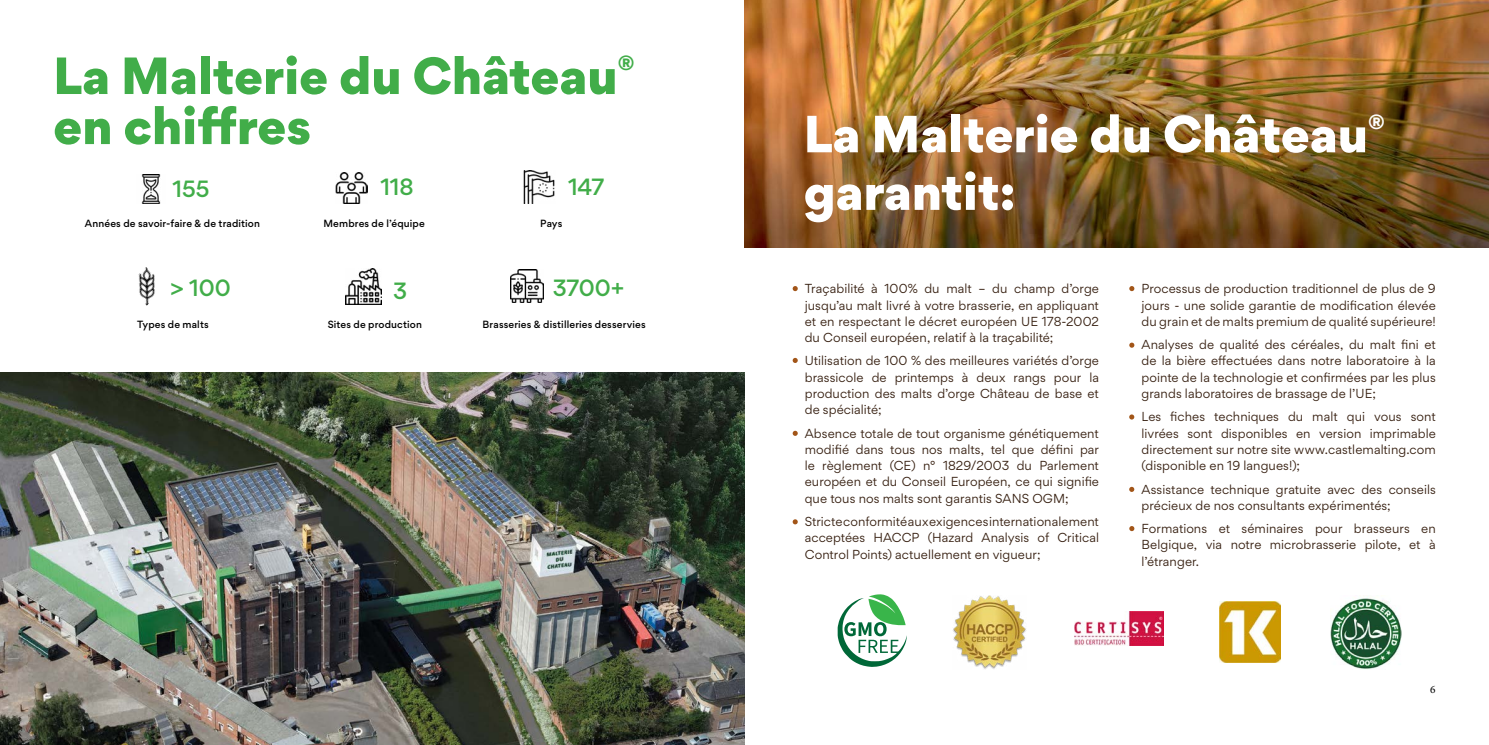
<style>
.page{position:relative;width:1489px;height:745px;background:#fff}
.page>*{position:absolute;margin:0;border:0;box-sizing:border-box;transform-origin:0 0}
.t1{font:900 50px/50px "Gordita";color:#41ad49}
.t2{font:900 50px/57.5px "Gordita";color:#fff}
.t3{font:500 22.5px "Gordita";letter-spacing:-.005em;color:#41ad49}
.t4{font:12.5px/16.2px "Gordita";letter-spacing:.005em;color:#372011;text-align:justify}
.t5{font:11.25px "Minion Pro";color:#000}
.t6{font:500 10px "Gordita";letter-spacing:.015em;color:#000}
</style>
<div class="page">
<img style="left:744px;top:0;width:744px;height:247px">
<img style="left:0;top:372px;width:744px;height:372px">
<img style="left:141px;top:174px;width:20px;height:29px">
<img style="left:336px;top:172px;width:31px;height:32px">
<img style="left:523px;top:170px;width:32px;height:33px">
<img style="left:138px;top:267px;width:17px;height:38px">
<img style="left:346px;top:268px;width:36px;height:36px">
<img style="left:510px;top:269px;width:33px;height:33px">
<svg style="left:792px;top:286px;width:5px;height:5px"></svg>
<svg style="left:792px;top:357px;width:5px;height:6px"></svg>
<svg style="left:1129px;top:342px;width:5px;height:5px"></svg>
<svg style="left:1129px;top:286px;width:5px;height:5px"></svg>
<svg style="left:792px;top:519px;width:5px;height:5px"></svg>
<svg style="left:1129px;top:414px;width:5px;height:5px"></svg>
<svg style="left:1129px;top:486px;width:5px;height:5px"></svg>
<svg style="left:1129px;top:526px;width:5px;height:5px"></svg>
<svg style="left:792px;top:430px;width:5px;height:5px"></svg>
<img style="left:1219px;top:601px;width:61px;height:61px">
<img style="left:1074px;top:611px;width:89px;height:34px">
<img style="left:953px;top:595px;width:73px;height:73px">
<img style="left:1330px;top:595px;width:71px;height:74px">
<svg style="left:837px;top:594px;width:69px;height:72px"></svg>
<h1 class="t1" style="left:53px;top:50px;width:583px">La Malterie du Château<sup>® </sup>en chiffres</h1>
<h2 class="t3" style="left:172px;top:173px;width:38px">155</h2>
<h2 class="t3" style="left:380px;top:171px;width:35px">118</h2>
<h2 class="t3" style="left:568px;top:172px;width:38px">147</h2>
<p class="t6" style="left:85px;top:216px;width:177px">Années de savoir-faire &amp; de tradition</p>
<p class="t6" style="left:323px;top:216px;width:103px">Membres de l’équipe</p>
<p class="t6" style="left:540px;top:216px;width:24px">Pays</p>
<h1 class="t2" style="left:803px;top:104px;width:583px">La Malterie du Château<sup>® </sup>garantit:</h1>
<h2 class="t3" style="left:170px;top:271px;width:63px">&gt; 100</h2>
<h2 class="t3" style="left:393px;top:275px;width:16px">3</h2>
<h2 class="t3" style="left:552px;top:272px;width:73px">3700+</h2>
<p class="t4" style="left:804px;top:280px;width:296px">Traçabilité à 100% du malt – du champ d’orge jusqu’au malt livré à votre brasserie, en appliquant et en respectant le décret européen UE 178-2002 du Conseil européen, relatif à la traçabilité;</p>
<p class="t4" style="left:804px;top:352px;width:296px">Utilisation de 100 % des meilleures variétés d’orge brassicole de printemps à deux rangs pour la production des malts d’orge Château de base et de spécialité;</p>
<p class="t4" style="left:804px;top:424px;width:296px">Absence totale de tout organisme génétiquement modifié dans tous nos malts, tel que défini par le règlement (CE) n° 1829/2003 du Parlement européen et du Conseil Européen, ce qui signifie que tous nos malts sont garantis SANS OGM;</p>
<p class="t4" style="left:804px;top:513px;width:296px">Stricte conformité aux exigences internationalement acceptées HACCP (Hazard Analysis of Critical Control Points) actuellement en vigueur;</p>
<p class="t6" style="left:137px;top:317px;width:73px">Types de malts</p>
<p class="t6" style="left:328px;top:317px;width:96px">Sites de production</p>
<p class="t6" style="left:482px;top:317px;width:165px">Brasseries &amp; distilleries desservies</p>
<p class="t4" style="left:1141px;top:280px;width:296px">Processus de production traditionnel de plus de 9 jours - une solide garantie de modification élevée du grain et de malts premium de qualité supérieure!</p>
<p class="t4" style="left:1141px;top:336px;width:296px">Analyses de qualité des céréales, du malt fini et de la bière effectuées dans notre laboratoire à la pointe de la technologie et confirmées par les plus grands laboratoires de brassage de l’UE;</p>
<p class="t4" style="left:1141px;top:408px;width:296px">Les fiches techniques du malt qui vous sont livrées sont disponibles en version imprimable directement sur notre site www.castlemalting.com (disponible en 19 langues!);</p>
<p class="t4" style="left:1141px;top:480px;width:296px">Assistance technique gratuite avec des conseils précieux de nos consultants expérimentés;</p>
<p class="t4" style="left:1141px;top:520px;width:296px">Formations et séminaires pour brasseurs en Belgique, via notre microbrasserie pilote, et à l’étranger.</p>
<p class="t5" style="left:1429px;top:681px;width:7px">6</p>
</div>
